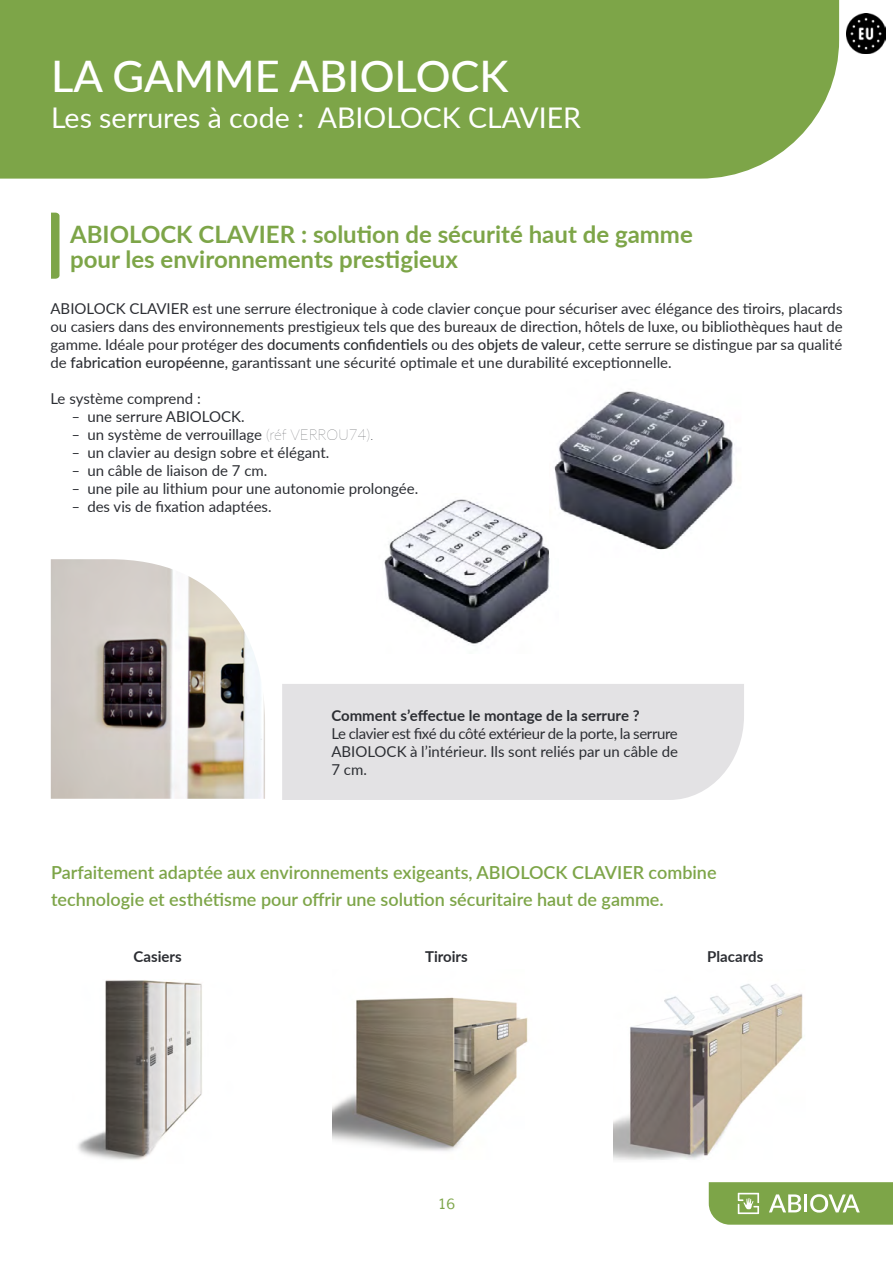
<style>
.page{position:relative;width:893px;height:1263px;background:#fff}
.page>*{position:absolute;margin:0;border:0;box-sizing:border-box;transform-origin:0 0}
.t1{font:500 43.5px "Lato";color:#fff}
.t2{font:28.5px "Lato";color:#fff}
.t3{font:700 24px/25.5px "Lato";color:#7da548}
.t4{font:600 18px/27px "Lato";color:#7da548}
.t5{font:15px/18px "Lato";color:#2c2e33;text-align:justify}
.t6{font:700 15px "Lato";color:#2c2e33}
.t7{font:15px "Muli";color:#7da548}
.s1{font-weight:500}
.s2{font-weight:100}
</style>
<div class="page">
<svg style="left:709px;top:1182px;width:184px;height:43px;background:#8db05f"></svg>
<div style="left:0;top:0;width:839px;height:179px;background:#7da548"></div>
<img style="left:384px;top:499px;width:166px;height:147px">
<img style="left:549px;top:391px;width:184px;height:166px">
<svg style="left:51px;top:213px;width:9px;height:66px"></svg>
<img style="left:78px;top:980px;width:124px;height:180px">
<img style="left:332px;top:997px;width:196px;height:154px">
<img style="left:613px;top:984px;width:190px;height:176px">
<img style="left:51px;top:559px;width:214px;height:240px">
<div style="left:282px;top:684px;width:462px;height:116px;background:#e3e2e4"></div>
<img style="left:846px;top:14px;width:40px;height:39px">
<h1 class="t1" style="left:51px;top:44px;width:459px">LA GAMME ABIOLOCK</h1>
<h2 class="t2" style="left:51px;top:97px;width:532px">Les serrures à code : ABIOLOCK CLAVIER</h2>
<h3 class="t3" style="left:70px;top:220px;width:624px">ABIOLOCK CLAVIER : solution de sécurité haut de gamme pour les environnements prestigieux</h3>
<p class="t5" style="left:50px;top:299px;width:794px">ABIOLOCK CLAVIER est une serrure électronique à code clavier conçue pour sécuriser avec élégance des tiroirs, placards ou casiers dans des environnements prestigieux tels que des bureaux de direction, hôtels de luxe, ou bibliothèques haut de gamme. Idéale pour protéger des <span class="s1">documents confidentiels</span> ou des <span class="s1">objets de valeur</span>, cette serrure se distingue par sa qualité de <span class="s1">fabrication européenne</span>, garantissant une sécurité optimale et une durabilité exceptionnelle.</p>
<p class="t5" style="left:72px;top:389px;width:348px;text-align:left;text-indent:-21px">Le système comprend :<br>‒ une serrure ABIOLOCK.<br>‒ un système de verrouillage <span class="s2">(réf VERROU74).<br></span>‒ un clavier au design sobre et élégant.<br>‒ un câble de liaison de 7 cm.<br>‒ une pile au lithium pour une autonomie prolongée. ‒ des vis de fixation adaptées.</p>
<p class="t6" style="left:331px;top:704px;width:310px">Comment s’effectue le montage de la serrure ?</p>
<p class="t5" style="left:331px;top:724px;width:348px">Le clavier est fixé du côté extérieur de la porte, la serrure ABIOLOCK à l’intérieur. Ils sont reliés par un câble de 7 cm.</p>
<p class="t4" style="left:51px;top:858px;width:667px">Parfaitement adaptée aux environnements exigeants, ABIOLOCK CLAVIER combine technologie et esthétisme pour offrir une solution sécuritaire haut de gamme.</p>
<p class="t6" style="left:134px;top:945px;width:50px">Casiers</p>
<p class="t6" style="left:425px;top:945px;width:44px">Tiroirs</p>
<p class="t6" style="left:707px;top:945px;width:57px">Placards</p>
<p class="t7" style="left:438px;top:1195px;width:19px">16</p>
</div>
